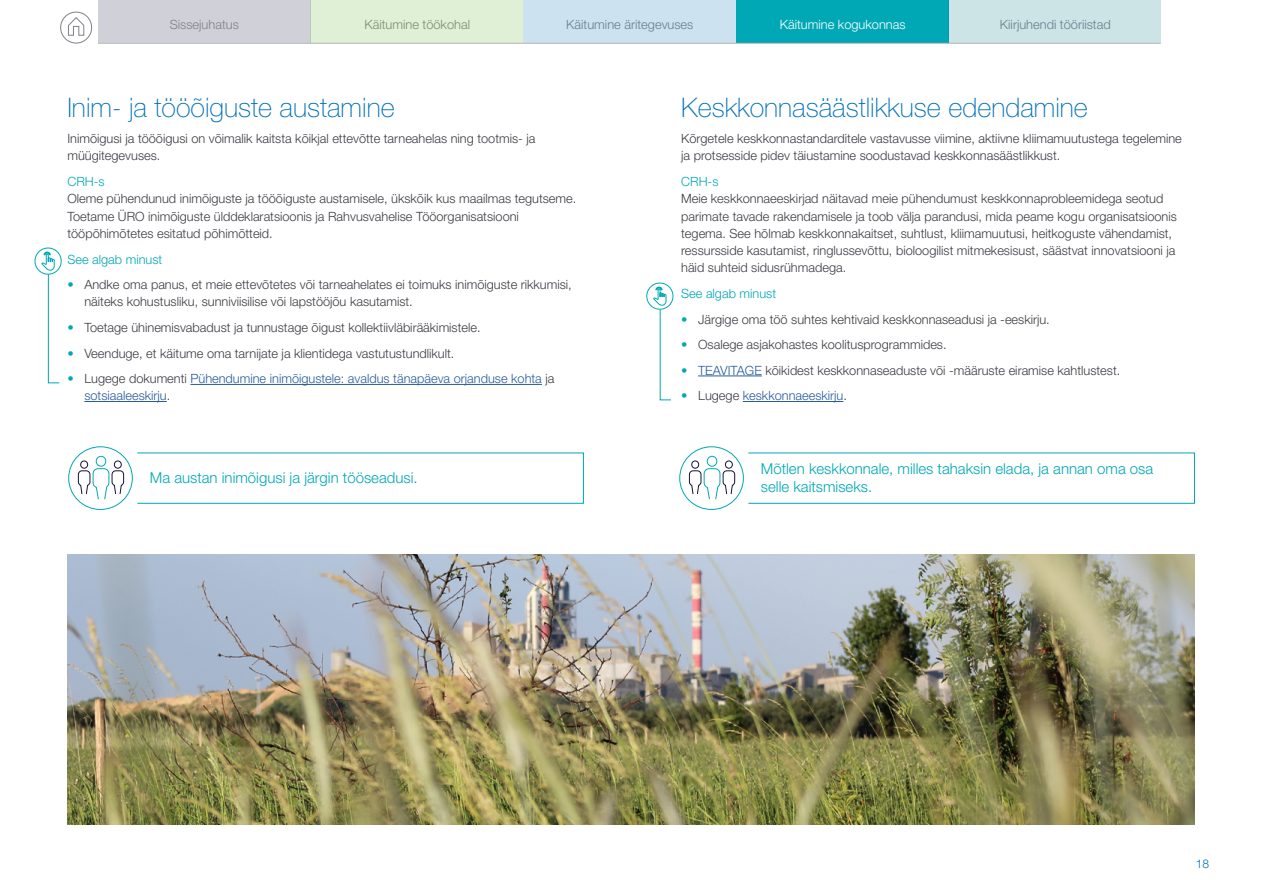
<style>
.page{position:relative;width:1263px;height:893px;background:#fff}
.page>*{position:absolute;margin:0;border:0;box-sizing:border-box;transform-origin:0 0}
.t1{font:100 27px "Helvetica Neue LT Std";color:#0070ba}
.t2{font:300 15px/18px "Helvetica Neue LT Std";color:#00a8b5}
.t3{font:300 12.75px/17.1px "Helvetica Neue LT Std";color:#3b3c43}
.t4{font:300 12.75px/17.1px "Helvetica Neue LT Std";color:#275b9b}
.t5{font:300 12.75px "Helvetica Neue LT Std";color:#818289}
.t6{font:300 12.75px "Helvetica Neue LT Std";color:#00a8b5}
.t7{font:300 12.75px "Helvetica Neue LT Std";color:#fff}
.t8{font:300 12px "Helvetica Neue LT Std";color:#0070ba}
.s1{color:#00a8b5}
.s2{color:#3b3c43}
.s3{color:#275b9b}
</style>
<div class="page">
<div style="left:98px;top:0;width:213px;height:43px;background:#d0d0d8"></div>
<div style="left:60px;top:12px;width:32px;height:31px;border:1px solid #818289;border-radius:50%"></div>
<svg style="left:68px;top:17px;width:16px;height:19px"></svg>
<div style="left:736px;top:0;width:212px;height:43px;background:#00a8b5"></div>
<hr style="left:98px;top:43px;width:1063px;height:1px;background:#b6b7b7">
<div style="left:311px;top:0;width:212px;height:43px;background:#e0f0d6"></div>
<div style="left:523px;top:0;width:213px;height:43px;background:#cde2f1"></div>
<div style="left:948px;top:0;width:213px;height:43px;background:#cde4e7"></div>
<hr style="left:190px;top:384px;width:352px;height:1px;background:#275b9b">
<hr style="left:84px;top:401px;width:83px;height:1px;background:#275b9b">
<hr style="left:698px;top:376px;width:64px;height:1px;background:#275b9b">
<hr style="left:743px;top:401px;width:100px;height:1px;background:#275b9b">
<img style="left:67px;top:554px;width:1128px;height:271px">
<svg style="left:68px;top:446px;width:65px;height:64px"></svg>
<div style="left:114px;top:461px;width:7px;height:7px;background:#fff;border-radius:50%"></div>
<div style="left:114px;top:461px;width:8px;height:8px;border:1px solid #14133b;border-radius:50%"></div>
<div style="left:96px;top:456px;width:10px;height:10px;background:#fff;border-radius:50%"></div>
<div style="left:96px;top:456px;width:10px;height:11px;border:1px solid #00a8b5;border-radius:50%"></div>
<div style="left:81px;top:461px;width:7px;height:7px;background:#fff;border-radius:50%"></div>
<div style="left:80px;top:461px;width:8px;height:8px;border:1px solid #14133b;border-radius:50%"></div>
<svg style="left:78px;top:468px;width:46px;height:32px"></svg>
<div style="left:137px;top:453px;width:447px;height:51px;border:1px solid #00a8b5"></div>
<svg style="left:679px;top:446px;width:65px;height:64px"></svg>
<div style="left:725px;top:461px;width:7px;height:7px;background:#fff;border-radius:50%"></div>
<div style="left:725px;top:461px;width:8px;height:8px;border:1px solid #14133b;border-radius:50%"></div>
<div style="left:707px;top:456px;width:10px;height:10px;background:#fff;border-radius:50%"></div>
<div style="left:707px;top:456px;width:10px;height:11px;border:1px solid #00a8b5;border-radius:50%"></div>
<div style="left:692px;top:461px;width:7px;height:7px;background:#fff;border-radius:50%"></div>
<div style="left:691px;top:461px;width:8px;height:8px;border:1px solid #14133b;border-radius:50%"></div>
<svg style="left:689px;top:468px;width:46px;height:32px"></svg>
<div style="left:748px;top:453px;width:447px;height:51px;border:1px solid #00a8b5"></div>
<svg style="left:35px;top:248px;width:26px;height:26px"></svg>
<div style="left:35px;top:248px;width:27px;height:27px;border:1px solid #00a8b5;border-radius:50%"></div>
<svg style="left:41px;top:251px;width:19px;height:133px"></svg>
<svg style="left:647px;top:283px;width:26px;height:26px"></svg>
<div style="left:646px;top:283px;width:27px;height:27px;border:1px solid #00a8b5;border-radius:50%"></div>
<svg style="left:653px;top:286px;width:19px;height:115px"></svg>
<p class="t5" style="left:170px;top:16px;width:70px">Sissejuhatus</p>
<p class="t5" style="left:364px;top:16px;width:107px">Käitumine töökohal</p>
<p class="t5" style="left:566px;top:16px;width:129px">Käitumine äritegevuses</p>
<p class="t7" style="left:780px;top:16px;width:127px">Käitumine kogukonnas</p>
<p class="t5" style="left:1000px;top:16px;width:112px">Kiirjuhendi tööriistad</p>
<h1 class="t1" style="left:67px;top:92px;width:329px">Inim- ja tööõiguste austamine</h1>
<p class="t3" style="left:67px;top:130px;width:470px">Inimõigusi ja tööõigusi on võimalik kaitsta kõikjal ettevõtte tarneahelas ning tootmis- ja müügitegevuses.</p>
<p class="t6" style="left:67px;top:174px;width:39px">CRH-s</p>
<p class="t3" style="left:67px;top:190px;width:510px">Oleme pühendunud inimõiguste ja tööõiguste austamisele, ükskõik kus maailmas tegutseme.<br>Toetame ÜRO inimõiguste ülddeklaratsioonis ja Rahvusvahelise Tööorganisatsiooni tööpõhimõtetes esitatud põhimõtteid.</p>
<p class="t6" style="left:67px;top:251px;width:96px">See algab minust</p>
<p class="t3" style="left:84px;top:276px;width:489px;text-indent:-17px"><span class="s1">•</span> Andke oma panus, et meie ettevõtetes või tarneahelates ei toimuks inimõiguste rikkumisi, näiteks kohustusliku, sunniviisilise või lapstööjõu kasutamist.</p>
<p class="t3" style="left:67px;top:319px;width:415px"><span class="s1">•</span> Toetage ühinemisvabadust ja tunnustage õigust kollektiivläbirääkimistele.</p>
<p class="t3" style="left:67px;top:344px;width:389px"><span class="s1">•</span> Veenduge, et käitume oma tarnijate ja klientidega vastutustundlikult.</p>
<p class="t4" style="left:84px;top:370px;width:471px;text-indent:-17px"><span class="s1">•</span> <span class="s2">Lugege dokumenti</span> Pühendumine inimõigustele: avaldus tänapäeva orjanduse kohta <span class="s2">ja </span>sotsiaaleeskirju<span class="s2">.</span></p>
<h1 class="t1" style="left:681px;top:92px;width:408px">Keskkonnasäästlikkuse edendamine</h1>
<p class="t3" style="left:681px;top:130px;width:502px">Kõrgetele keskkonnastandarditele vastavusse viimine, aktiivne kliimamuutustega tegelemine ja protsesside pidev täiustamine soodustavad keskkonnasäästlikkust.</p>
<p class="t6" style="left:681px;top:174px;width:39px">CRH-s</p>
<p class="t3" style="left:681px;top:190px;width:497px">Meie keskkonnaeeskirjad näitavad meie pühendumust keskkonnaprobleemidega seotud parimate tavade rakendamisele ja toob välja parandusi, mida peame kogu organisatsioonis tegema. See hõlmab keskkonnakaitset, suhtlust, kliimamuutusi, heitkoguste vähendamist, ressursside kasutamist, ringlussevõttu, bioloogilist mitmekesisust, säästvat innovatsiooni ja häid suhteid sidusrühmadega.</p>
<p class="t6" style="left:681px;top:286px;width:96px">See algab minust</p>
<p class="t3" style="left:681px;top:310px;width:370px"><span class="s1">•</span> Järgige oma töö suhtes kehtivaid keskkonnaseadusi ja -eeskirju.</p>
<p class="t3" style="left:681px;top:336px;width:267px"><span class="s1">•</span> Osalege asjakohastes koolitusprogrammides.</p>
<p class="t3" style="left:681px;top:361px;width:441px"><span class="s1">•</span> <span class="s3">TEAVITAGE</span> kõikidest keskkonnaseaduste või -määruste eiramise kahtlustest.</p>
<p class="t4" style="left:681px;top:387px;width:167px"><span class="s1">•</span> <span class="s2">Lugege</span> keskkonnaeeskirju<span class="s2">.</span></p>
<p class="t2" style="left:150px;top:469px;width:269px">Ma austan inimõigusi ja järgin tööseadusi.</p>
<p class="t2" style="left:761px;top:460px;width:394px">Mõtlen keskkonnale, milles tahaksin elada, ja annan oma osa selle kaitsmiseks.</p>
<p class="t8" style="left:1196px;top:856px;width:15px">18</p>
</div>
